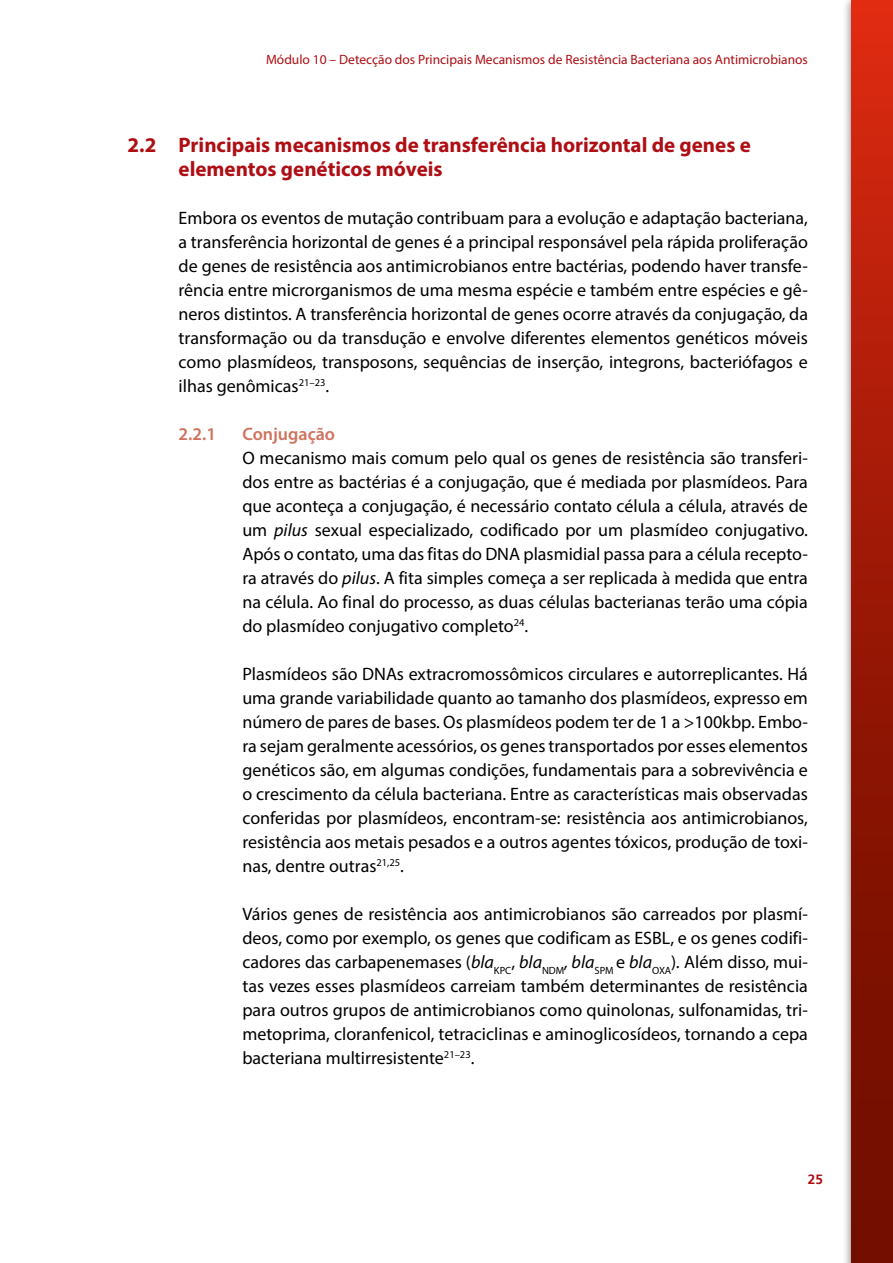
<style>
.page{position:relative;width:893px;height:1263px;background:#fff}
.page>*{position:absolute;margin:0;border:0;box-sizing:border-box;transform-origin:0 0}
.t1{font:700 21px/24px "Myriad Pro";color:#ae0e14}
.t2{font:18px/24px "Myriad Pro";color:#000;text-align:justify}
.t3{font:600 18px "Myriad Pro";color:#d0725d}
.t4{font:13.5px "Myriad Pro";color:#ae0e14}
.t5{font:700 13.5px "Frutiger LT Std";color:#ae0e14}
.s1{font-style:italic}
</style>
<div class="page">
<div style="left:842px;top:0;width:51px;height:1263px;background:#000;opacity:.47"></div>
<div style="left:851px;top:0;width:42px;height:1263px;background:linear-gradient(to bottom,#d72810,#650a00)"></div>
<p class="t4" style="left:266px;top:51px;width:543px">Módulo 10 – Detecção dos Principais Mecanismos de Resistência Bacteriana aos Antimicrobianos</p>
<p class="t1" style="left:179px;top:132px;width:574px;text-indent:-51px">2.2 Principais mecanismos de transferência horizontal de genes e elementos genéticos móveis</p>
<p class="t2" style="left:179px;top:205px;width:631px">Embora os eventos de mutação contribuam para a evolução e adaptação bacteriana, a transferência horizontal de genes é a principal responsável pela rápida proliferação de genes de resistência aos antimicrobianos entre bactérias, podendo haver transfe&shy;rência entre microrganismos de uma mesma espécie e também entre espécies e gê&shy;neros distintos. A transferência horizontal de genes ocorre através da conjugação, da transformação ou da transdução e envolve diferentes elementos genéticos móveis como plasmídeos, transposons, sequências de inserção, integrons, bacteriófagos e ilhas genômicas<sup>21–23</sup>.</p>
<p class="t3" style="left:179px;top:424px;width:39px">2.2.1</p>
<p class="t3" style="left:242px;top:424px;width:94px">Conjugação</p>
<p class="t2" style="left:242px;top:445px;width:567px">O mecanismo mais comum pelo qual os genes de resistência são transferi&shy;dos entre as bactérias é a conjugação, que é mediada por plasmídeos. Para que aconteça a conjugação, é necessário contato célula a célula, através de um <span class="s1">pilus</span> sexual especializado, codificado por um plasmídeo conjugativo.<br>Após o contato, uma das fitas do DNA plasmidial passa para a célula recepto&shy;ra através do <span class="s1">pilus</span>. A fita simples começa a ser replicada à medida que entra na célula. Ao final do processo, as duas células bacterianas terão uma cópia do plasmídeo conjugativo completo<sup>24</sup>.</p>
<p class="t2" style="left:242px;top:661px;width:567px">Plasmídeos são DNAs extracromossômicos circulares e autorreplicantes. Há uma grande variabilidade quanto ao tamanho dos plasmídeos, expresso em número de pares de bases. Os plasmídeos podem ter de 1 a &gt;100kbp. Embo&shy;ra sejam geralmente acessórios, os genes transportados por esses elementos genéticos são, em algumas condições, fundamentais para a sobrevivência e o crescimento da célula bacteriana. Entre as características mais observadas conferidas por plasmídeos, encontram-se: resistência aos antimicrobianos, resistência aos metais pesados e a outros agentes tóxicos, produção de toxi&shy;nas, dentre outras<sup>21,25</sup>.</p>
<p class="t2" style="left:242px;top:901px;width:567px">Vários genes de resistência aos antimicrobianos são carreados por plasmí&shy;deos, como por exemplo, os genes que codificam as ESBL, e os genes codifi&shy;cadores das carbapenemases (<span class="s1">bla</span><sub>KPC</sub>, <span class="s1">bla</span><sub>NDM</sub><span class="s1">, bla</span><sub>SPM</sub> e <span class="s1">bla</span><sub>OXA</sub>)<span class="s1">.</span> Além disso, mui&shy;tas vezes esses plasmídeos carreiam também determinantes de resistência para outros grupos de antimicrobianos como quinolonas, sulfonamidas, tri&shy;metoprima, cloranfenicol, tetraciclinas e aminoglicosídeos, tornando a cepa bacteriana multirresistente<sup>21–23</sup>.</p>
<p class="t5" style="left:808px;top:1171px;width:17px">25</p>
</div>
